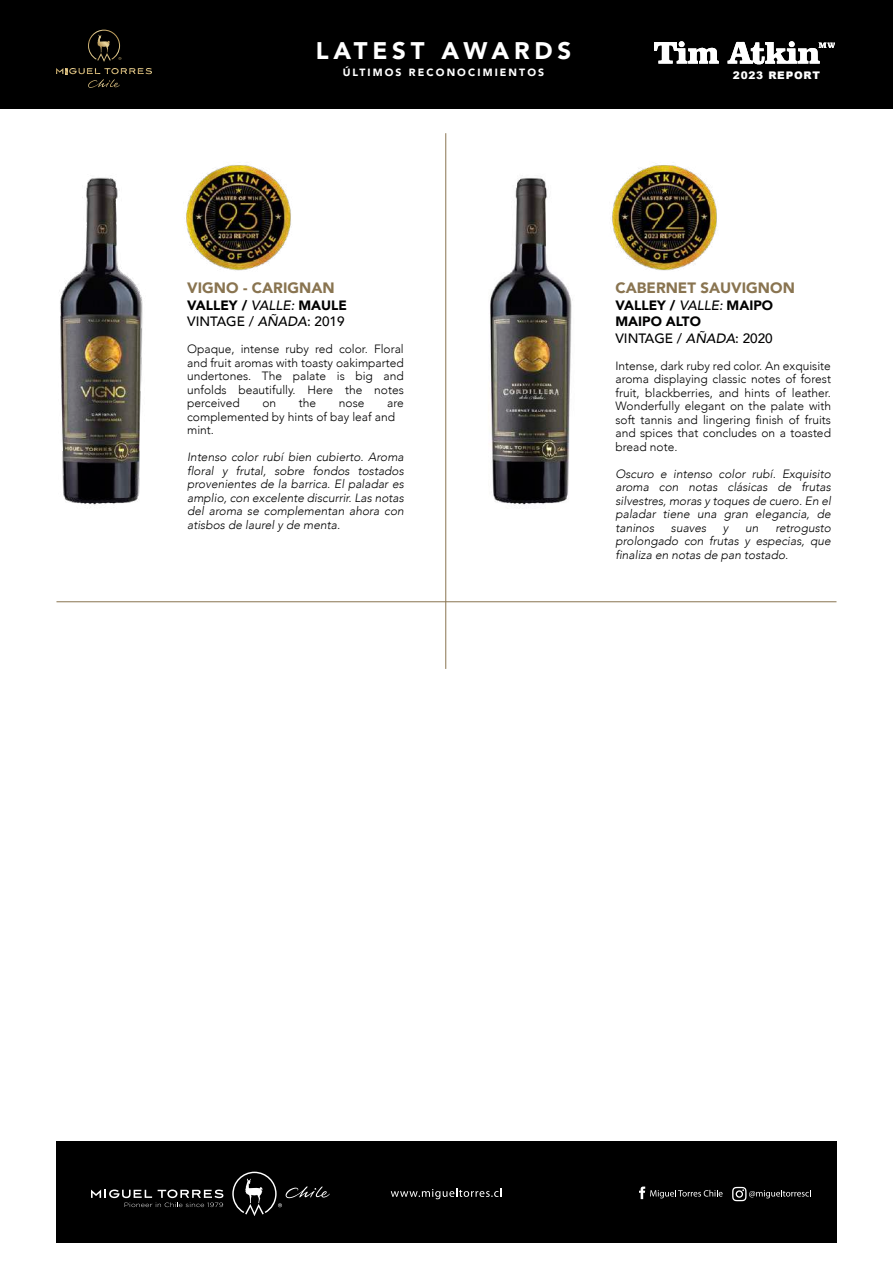
<style>
.page{position:relative;width:893px;height:1263px;background:#fff}
.page>*{position:absolute;margin:0;border:0;box-sizing:border-box;transform-origin:0 0}
.t1{font:900 24px "Avenir";letter-spacing:.2em;color:#fff}
.t2{font:900 15px "Avenir";color:#897450}
.t3{font:900 13.5px/16.5px "Avenir";color:#010000}
.t4{font:500 13.5px/16.5px "Avenir";color:#010000}
.t5{font:italic 300 12px/13.5px "Avenir";color:#010000;text-align:justify}
.t6{font:300 12px/13.5px "Avenir";color:#010000;text-align:justify}
.t7{font:900 10.5px "Avenir";letter-spacing:.2em;color:#fff}
.t8{font:900 10.5px "Arial";letter-spacing:.075em;color:#fff}
.s1{font-weight:900}
.s2{font-style:italic}
.s3{font-weight:500;font-style:italic}
.s4{font-weight:500}
</style>
<div class="page">
<div style="left:0;top:0;width:893px;height:108px;background:#000"></div>
<img style="left:186px;top:165px;width:105px;height:106px">
<img style="left:612px;top:165px;width:105px;height:106px">
<hr style="left:56px;top:601px;width:780px;height:1px;background:#897450">
<img style="left:490px;top:178px;width:82px;height:328px">
<svg style="left:56px;top:68px;width:96px;height:19px"></svg>
<svg style="left:88px;top:30px;width:33px;height:32px"></svg>
<img style="left:59px;top:177px;width:84px;height:328px">
<hr style="left:445px;top:133px;width:1px;height:536px;background:#897450">
<div style="left:56px;top:1141px;width:780px;height:101px;background:#000"></div>
<svg style="left:639px;top:1186px;width:84px;height:13px"></svg>
<svg style="left:732px;top:1187px;width:79px;height:14px"></svg>
<svg style="left:391px;top:1188px;width:110px;height:11px"></svg>
<svg style="left:91px;top:1189px;width:132px;height:18px"></svg>
<svg style="left:232px;top:1172px;width:98px;height:44px"></svg>
<svg style="left:654px;top:41px;width:181px;height:24px"></svg>
<h1 class="t1" style="left:316px;top:30px;width:257px">LATEST AWARDS</h1>
<p class="t7" style="left:343px;top:63px;width:203px">ÚLTIMOS RECONOCIMIENTOS</p>
<p class="t8" style="left:733px;top:68px;width:89px">2023 REPORT</p>
<p class="t2" style="left:187px;top:275px;width:149px">VIGNO - CARIGNAN</p>
<p class="t4" style="left:187px;top:296px;width:161px"><span class="s1">VALLEY /</span> <span class="s2">VALLE:</span> <span class="s1">MAULE<br></span>VINTAGE / <span class="s2">AÑADA</span>: 2019</p>
<p class="t6" style="left:187px;top:343px;width:218px">Opaque, intense ruby red color. Floral and fruit aromas with toasty oakimparted undertones. The palate is big and unfolds beautifully. Here the notes perceived</p>
<p class="t6" style="left:262px;top:397px;width:15px">on</p>
<p class="t6" style="left:299px;top:397px;width:19px">the</p>
<p class="t6" style="left:339px;top:397px;width:27px">nose</p>
<p class="t6" style="left:187px;top:397px;width:218px;text-align:left;text-indent:200px">are complemented by hints of bay leaf and mint.</p>
<p class="t5" style="left:187px;top:451px;width:218px">Intenso color rubí bien cubierto. Aroma floral y frutal, sobre fondos tostados provenientes de la barrica. El paladar es amplio, con excelente discurrir. Las notas del aroma se complementan ahora con atisbos de laurel y de menta.</p>
<p class="t2" style="left:615px;top:275px;width:181px">CABERNET SAUVIGNON</p>
<p class="t3" style="left:615px;top:297px;width:159px">VALLEY / <span class="s3">VALLE:</span> MAIPO<br>MAIPO ALTO<br><span class="s4">VINTAGE /</span> <span class="s3">AÑADA</span><span class="s4">: 2020</span></p>
<p class="t6" style="left:615px;top:359px;width:217px">Intense, dark ruby red color. An exquisite aroma displaying classic notes of forest fruit, blackberries, and hints of leather.<br>Wonderfully elegant on the palate with soft tannis and lingering finish of fruits and spices that concludes on a toasted bread note.</p>
<p class="t5" style="left:615px;top:467px;width:217px">Oscuro e intenso color rubí. Exquisito aroma con notas clásicas de frutas silvestres, moras y toques de cuero. En el paladar tiene una gran elegancia, de taninos</p>
<p class="t5" style="left:615px;top:521px;width:217px;text-indent:160px">retrogusto prolongado con frutas y especias, que finaliza en notas de pan tostado.</p>
<p class="t5" style="left:671px;top:521px;width:37px">suaves</p>
<p class="t5" style="left:723px;top:521px;width:7px">y</p>
<p class="t5" style="left:745px;top:521px;width:15px">un</p>
</div>
